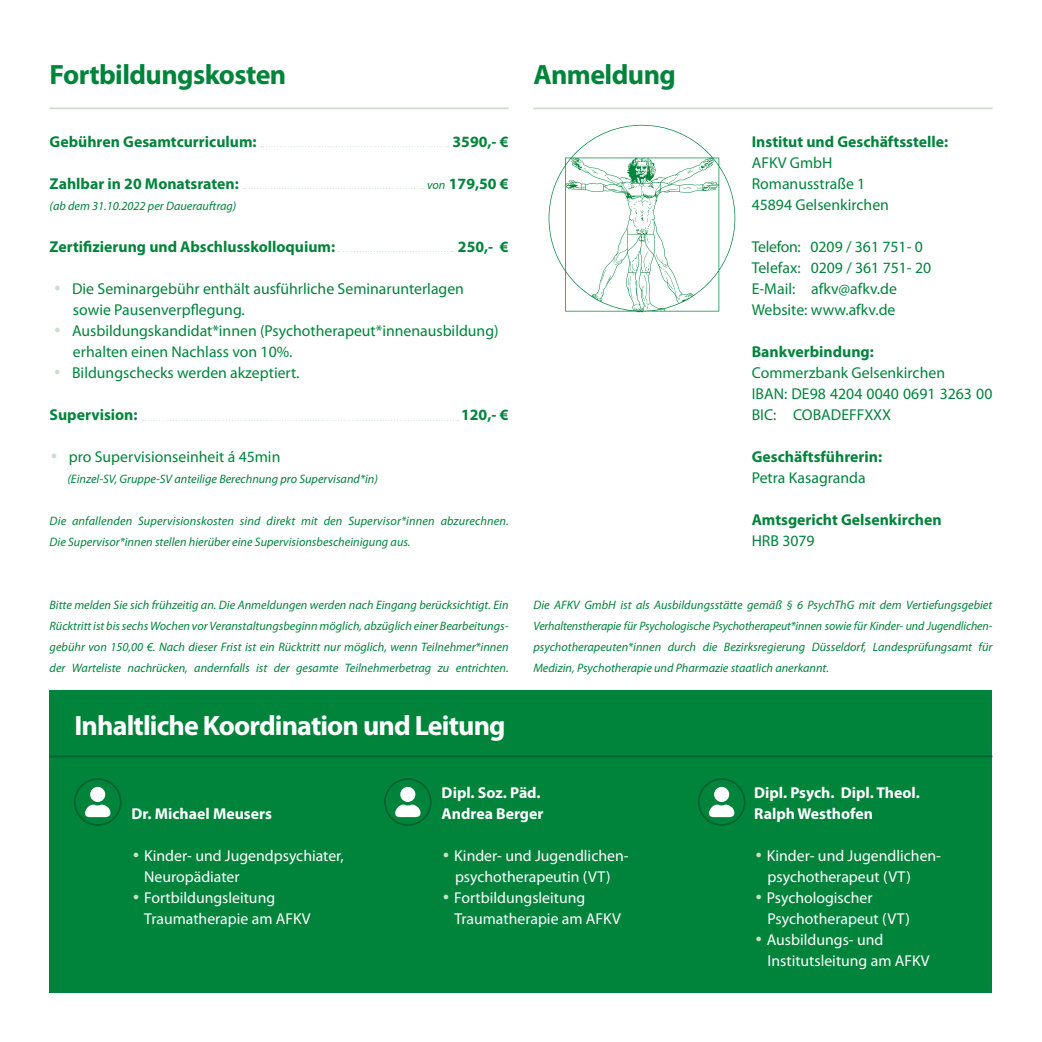
<style>
.page{position:relative;width:1042px;height:1042px;background:#fff}
.page>*{position:absolute;margin:0;border:0;box-sizing:border-box;transform-origin:0 0}
.t1{font:700 28px "Myriad Pro";letter-spacing:-.03em;color:#fff}
.t2{font:700 28px "Myriad Pro";letter-spacing:-.02em;color:#00843b}
.t3{font:15.75px/21px "Myriad Pro";color:#00843b}
.t4{font:15.75px/21px "Myriad Pro";color:#fff}
.t5{font:700 15.75px "Myriad Pro";color:#00843b}
.t6{font:700 15.75px/21px "Myriad Pro";color:#fff}
.t7{font:italic 12.25px/21px "Myriad Pro";color:#00843b;text-align:justify}
.s1{font-weight:400;font-style:italic;font-size:12.25px}
.s2{font-family:"Futura BT";font-weight:500;font-stretch:condensed;color:#c9dfca}
</style>
<div class="page">
<hr style="left:50px;top:107px;width:458px;height:2px;background:#c9dfca">
<svg style="left:548px;top:125px;width:187px;height:187px"></svg>
<hr style="left:533px;top:107px;width:459px;height:2px;background:#c9dfca">
<svg style="left:261px;top:146px;width:187px;height:1px"></svg>
<svg style="left:244px;top:188px;width:179px;height:1px"></svg>
<svg style="left:338px;top:251px;width:114px;height:1px"></svg>
<svg style="left:143px;top:420px;width:315px;height:1px"></svg>
<div style="left:50px;top:690px;width:942px;height:302px;background:#00843b"></div>
<hr style="left:50px;top:755px;width:942px;height:2px;background:#006130">
<div style="left:74px;top:778px;width:48px;height:48px;border:2px solid #006130;border-radius:50%"></div>
<div style="left:90px;top:787px;width:15px;height:15px;background:#fff;border-radius:50%"></div>
<svg style="left:85px;top:804px;width:25px;height:14px"></svg>
<div style="left:384px;top:778px;width:48px;height:48px;border:2px solid #006130;border-radius:50%"></div>
<div style="left:400px;top:787px;width:15px;height:15px;background:#fff;border-radius:50%"></div>
<svg style="left:395px;top:804px;width:25px;height:14px"></svg>
<div style="left:698px;top:778px;width:47px;height:48px;border:2px solid #006130;border-radius:50%"></div>
<div style="left:714px;top:787px;width:15px;height:15px;background:#fff;border-radius:50%"></div>
<svg style="left:709px;top:804px;width:25px;height:14px"></svg>
<h1 class="t2" style="left:50px;top:56px;width:238px">Fortbildungskosten</h1>
<p class="t5" style="left:50px;top:131px;width:209px">Gebühren Gesamtcurriculum:</p>
<p class="t5" style="left:452px;top:131px;width:58px">3590,- €</p>
<p class="t5" style="left:50px;top:173px;width:191px">Zahlbar in 20 Monatsraten:</p>
<p class="t5" style="left:427px;top:173px;width:83px"><span class="s1">von</span> 179,50 €</p>
<p class="t7" style="left:50px;top:195px;width:188px">(ab dem 31.10.2022 per Dauerauftrag)</p>
<p class="t5" style="left:50px;top:236px;width:287px">Zertifizierung und Abschlusskolloquium:</p>
<p class="t5" style="left:458px;top:236px;width:52px">250,- €</p>
<p class="t3" style="left:73px;top:278px;width:392px;text-indent:-20px"><span class="s2">•</span> Die Seminargebühr enthält ausführliche Seminarunterlagen sowie Pausenverpflegung.</p>
<p class="t3" style="left:73px;top:320px;width:427px;text-indent:-20px"><span class="s2">•</span> Ausbildungskandidat*innen (Psychotherapeut*innenausbildung) erhalten einen Nachlass von 10%.</p>
<p class="t3" style="left:53px;top:362px;width:248px"><span class="s2">•</span> Bildungschecks werden akzeptiert.</p>
<p class="t5" style="left:50px;top:404px;width:89px">Supervision:</p>
<p class="t5" style="left:461px;top:404px;width:49px">120,- €</p>
<p class="t3" style="left:50px;top:446px;width:232px"><span class="s2">•</span> pro Supervisionseinheit á 45min</p>
<p class="t7" style="left:67px;top:468px;width:312px">(Einzel-SV, Gruppe-SV anteilige Berechnung pro Supervisand*in)</p>
<p class="t7" style="left:50px;top:510px;width:460px">Die anfallenden Supervisionskosten sind direkt mit den Supervisor*innen abzurechnen.<br>Die Supervisor*innen stellen hierüber eine Supervisionsbescheinigung aus.</p>
<p class="t7" style="left:50px;top:594px;width:460px">Bitte melden Sie sich frühzeitig an. Die Anmeldungen werden nach Eingang berücksichtigt. Ein Rücktritt ist bis sechs Wochen vor Veranstaltungsbeginn möglich, abzüglich einer Bearbeitungs&shy;gebühr von 150,00 €. Nach dieser Frist ist ein Rücktritt nur möglich, wenn Teilnehmer*innen der Warteliste nachrücken, andernfalls ist der gesamte Teilnehmerbetrag zu entrichten.</p>
<h1 class="t1" style="left:74px;top:707px;width:433px">Inhaltliche Koordination und Leitung</h1>
<h1 class="t2" style="left:533px;top:56px;width:144px">Anmeldung</h1>
<p class="t5" style="left:752px;top:131px;width:198px">Institut und Geschäftsstelle:</p>
<p class="t3" style="left:752px;top:152px;width:139px">AFKV GmbH<br>Romanusstraße 1<br>45894 Gelsenkirchen</p>
<p class="t3" style="left:752px;top:236px;width:181px">Telefon: 0209 / 361 751- 0<br>Telefax: 0209 / 361 751- 20<br>E-Mail: afkv@afkv.de<br>Website: www.afkv.de</p>
<p class="t5" style="left:752px;top:341px;width:124px">Bankverbindung:</p>
<p class="t3" style="left:752px;top:362px;width:242px">Commerzbank Gelsenkirchen<br>IBAN: DE98 4204 0040 0691 3263 00<br>BIC: COBADEFFXXX</p>
<p class="t5" style="left:752px;top:446px;width:132px">Geschäftsführerin:</p>
<p class="t3" style="left:752px;top:467px;width:115px">Petra Kasagranda</p>
<p class="t5" style="left:752px;top:509px;width:191px">Amtsgericht Gelsenkirchen</p>
<p class="t3" style="left:752px;top:530px;width:64px">HRB 3079</p>
<p class="t7" style="left:533px;top:594px;width:460px">Die AFKV GmbH ist als Ausbildungsstätte gemäß § 6 PsychThG mit dem Vertiefungsgebiet Verhaltenstherapie für Psychologische Psychotherapeut*innen sowie für Kinder- und Jugendlichen&shy;psychotherapeuten*innen durch die Bezirksregierung Düsseldorf, Landesprüfungsamt für Medizin, Psychotherapie und Pharmazie staatlich anerkannt.</p>
<p class="t6" style="left:132px;top:803px;width:142px">Dr. Michael Meusers</p>
<p class="t4" style="left:144px;top:845px;width:201px;text-indent:-13px"><span class="s2">•</span> Kinder- und Jugendpsychiater,<br>Neuropädiater</p>
<p class="t4" style="left:144px;top:887px;width:168px;text-indent:-13px"><span class="s2">•</span> Fortbildungsleitung<br>Traumatherapie am AFKV</p>
<p class="t6" style="left:442px;top:782px;width:103px">Dipl. Soz. Päd.<br>Andrea Berger</p>
<p class="t4" style="left:442px;top:845px;width:188px;text-align:center"><span class="s2">•</span> Kinder- und Jugendlichen&shy;psychotherapeutin (VT)</p>
<p class="t4" style="left:454px;top:887px;width:168px;text-indent:-13px"><span class="s2">•</span> Fortbildungsleitung<br>Traumatherapie am AFKV</p>
<p class="t6" style="left:754px;top:782px;width:167px">Dipl. Psych. Dipl. Theol.<br>Ralph Westhofen</p>
<p class="t4" style="left:767px;top:845px;width:175px;text-indent:-13px"><span class="s2">•</span> Kinder- und Jugendlichen&shy;psychotherapeut (VT)</p>
<p class="t4" style="left:767px;top:887px;width:144px;text-indent:-13px"><span class="s2">•</span> Psychologischer<br>Psychotherapeut (VT)</p>
<p class="t4" style="left:767px;top:929px;width:164px;text-indent:-13px"><span class="s2">•</span> Ausbildungs- und<br>Institutsleitung am AFKV</p>
</div>
